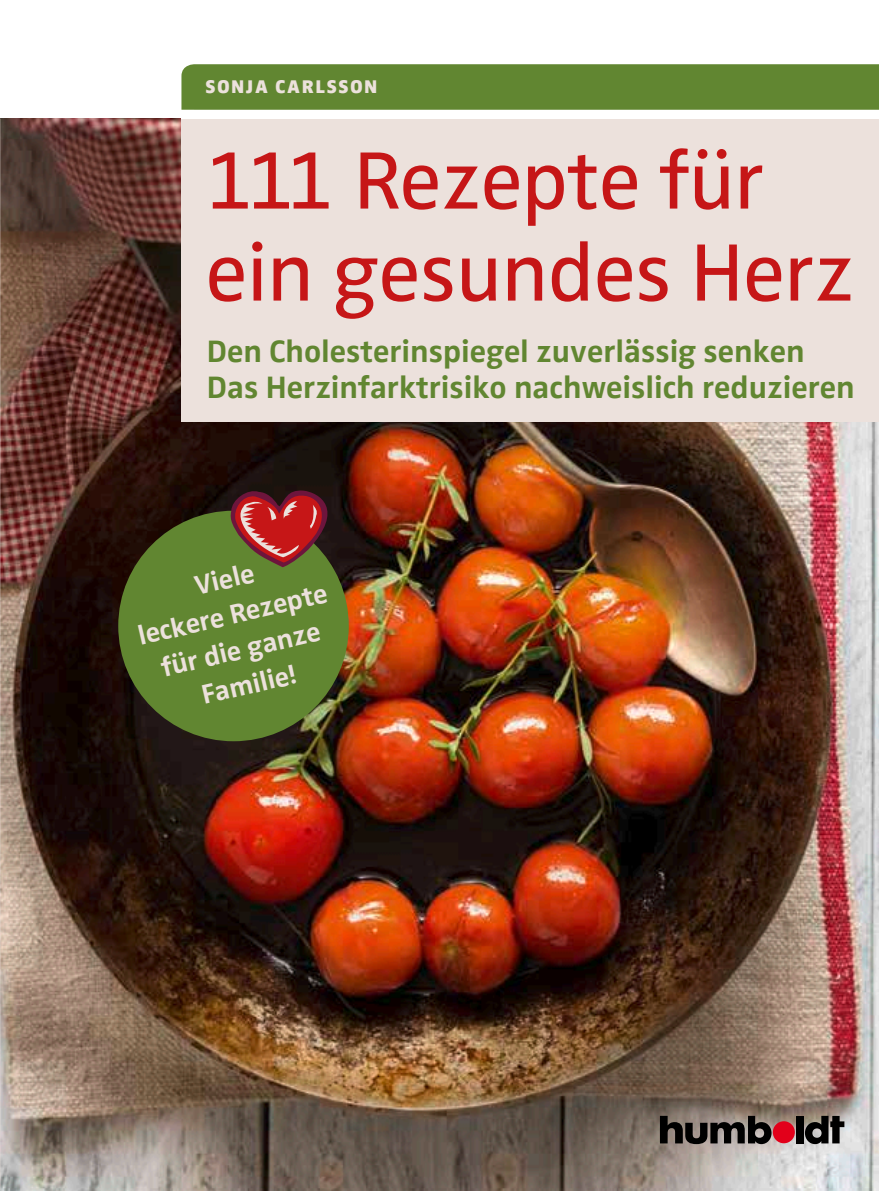
<style>
.page{position:relative;width:879px;height:1191px;background:#fff}
.page>*{position:absolute;margin:0;border:0;box-sizing:border-box;transform-origin:0 0}
.t1{font:84px/92px "Zwo Pro";letter-spacing:-.005em;color:#c61617}
.t2{font:700 32px/36px "Zwo Pro";color:#618631}
.t3{font:700 28px/36px "Zwo Pro";color:#ece1dc;text-align:center}
.t4{font:900 19px "Zwo Pro";letter-spacing:.09em;color:#ece1dc}
</style>
<div class="page">
<img style="left:0;top:119px;width:879px;height:1072px">
<div style="left:181px;top:64px;width:698px;height:46px;background:#618631"></div>
<div style="left:773px;top:1121px;width:22px;height:22px;background:#e2001a;border-radius:50%"></div>
<svg style="left:660px;top:1115px;width:111px;height:29px;background:#4d4743"></svg>
<div style="left:796px;top:1115px;width:7px;height:28px;background:#000"></div>
<svg style="left:805px;top:1115px;width:39px;height:29px"></svg>
<div style="left:118px;top:511px;width:231px;height:230px;background:#618631;border-radius:50%"></div>
<svg style="left:229px;top:488px;width:117px;height:79px"></svg>
<div style="left:181px;top:119px;width:698px;height:302px;background:#ece1dc"></div>
<p class="t4" style="left:206px;top:75px;width:173px">SONJA CARLSSON</p>
<h1 class="t1" style="left:206px;top:136px;width:650px">111 Rezepte für ein gesundes Herz</h1>
<p class="t2" style="left:207px;top:334px;width:649px">Den Cholesterinspiegel zuverlässig senken<br>Das Herzinfarktrisiko nachweislich reduzieren</p>
<p class="t3" style="left:126px;top:584px;width:195px;rotate:-13deg">Viele<br>leckere Rezepte für die ganze<br>Familie!</p>
</div>
